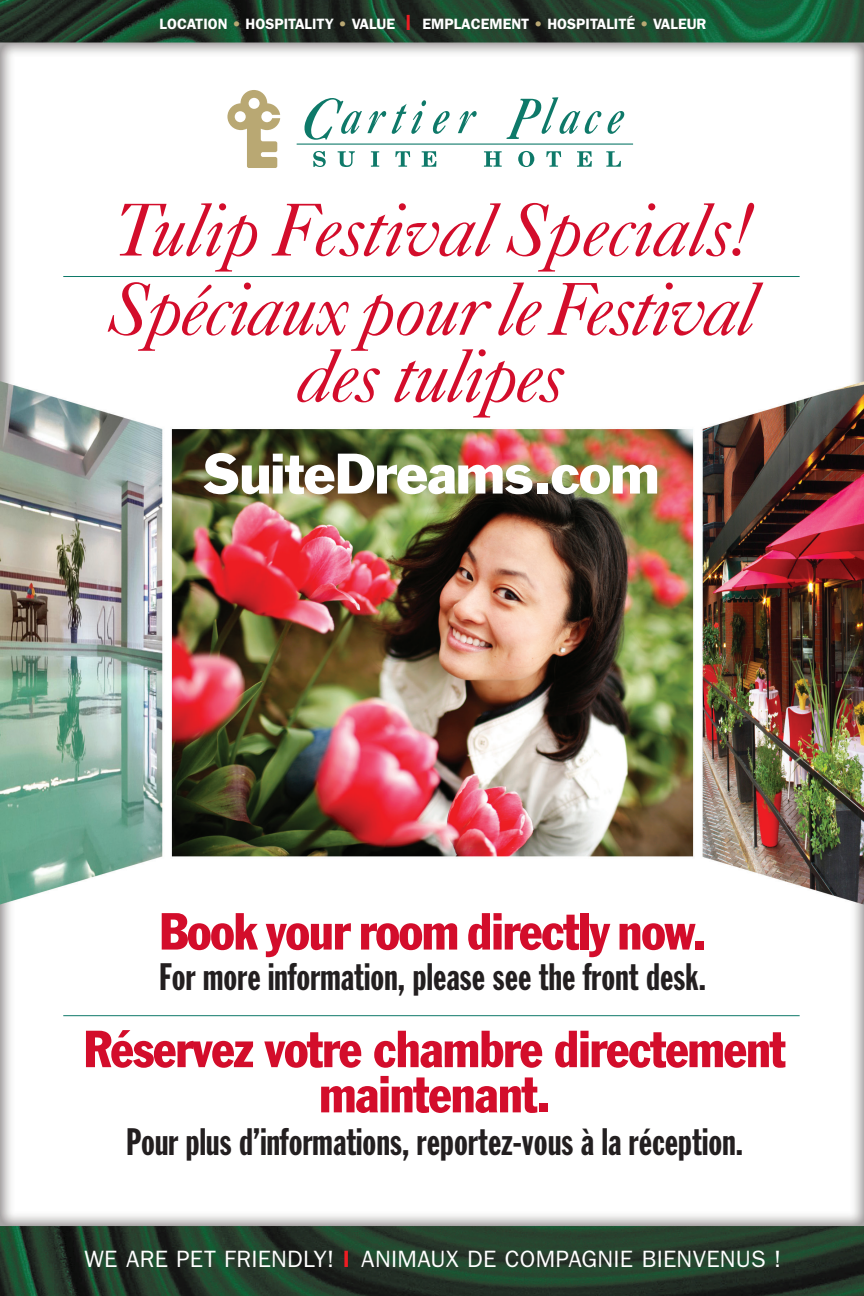
<style>
.page{position:relative;width:864px;height:1296px;background:#fff}
.page>*{position:absolute;margin:0;border:0;box-sizing:border-box;transform-origin:0 0}
.t1{font:italic 74.5px/66.8px "Caslon 540 BT";letter-spacing:-.005em;color:#d30d2b;text-align:center}
.t2{font:52.8px "Franklin Gothic";letter-spacing:-.02em;color:#fff}
.t3{font:condensed 51.2px/45.2px "Franklin Gothic";letter-spacing:-.02em;color:#d30d2b;text-align:center}
.t4{font:37.6px "Franklin Gothic Extra Cond";letter-spacing:.005em;color:#231f20}
.t5{font:23.7px "Franklin Gothic";letter-spacing:.015em;color:#fff}
.t6{font:600 15px "Franklin Gothic";color:#fff}
.s1{color:#b9a873}
.s2{font-weight:800;font-size:22.05px;color:#ee1d23}
.s3{font-weight:800;color:#ee1d23}
</style>
<div class="page">
<img style="left:0;top:0;width:864px;height:1296px">
<svg style="left:227px;top:90px;width:53px;height:78px"></svg>
<hr style="left:297px;top:144px;width:336px;height:1px;background:#0e7969">
<svg style="left:303px;top:98px;width:83px;height:42px"></svg>
<svg style="left:392px;top:100px;width:34px;height:34px"></svg>
<svg style="left:432px;top:111px;width:18px;height:23px"></svg>
<svg style="left:458px;top:111px;width:19px;height:22px"></svg>
<svg style="left:506px;top:97px;width:119px;height:42px"></svg>
<svg style="left:313px;top:151px;width:13px;height:16px"></svg>
<svg style="left:338px;top:151px;width:17px;height:16px"></svg>
<svg style="left:371px;top:151px;width:8px;height:16px"></svg>
<svg style="left:395px;top:151px;width:15px;height:16px"></svg>
<svg style="left:422px;top:151px;width:14px;height:16px"></svg>
<svg style="left:484px;top:151px;width:18px;height:16px"></svg>
<svg style="left:518px;top:151px;width:16px;height:16px"></svg>
<svg style="left:546px;top:151px;width:15px;height:16px"></svg>
<svg style="left:577px;top:151px;width:15px;height:16px"></svg>
<svg style="left:606px;top:151px;width:15px;height:16px"></svg>
<hr style="left:63px;top:1015px;width:737px;height:1px;background:#0e7969">
<hr style="left:63px;top:276px;width:737px;height:1px;background:#0e7969">
<p class="t6" style="left:160px;top:15px;width:548px">LOCATION <span class="s1">•</span> HOSPITALITY <span class="s1">•</span> VALUE <span class="s2">|</span> EMPLACEMENT <span class="s1">•</span> HOSPITALITÉ <span class="s1">•</span> VALEUR</p>
<h1 class="t1" style="left:114px;top:195px;width:639px">TulipFestival Specials!</h1>
<h1 class="t1" style="left:106px;top:274px;width:652px">Spéciaux pour leFestival des tulipes</h1>
<h2 class="t2" style="left:202px;top:440px;width:459px">SuiteDreams.com</h2>
<h3 class="t3" style="left:159px;top:908px;width:548px">Book your room directly now.</h3>
<p class="t4" style="left:159px;top:956px;width:549px">For more information, please see the front desk.</p>
<h3 class="t3" style="left:84px;top:1026px;width:704px">Réservez votre chambre directement maintenant.</h3>
<p class="t4" style="left:126px;top:1121px;width:618px">Pour plus d’informations, reportez-vous à la réception.</p>
<p class="t5" style="left:84px;top:1245px;width:698px">WE ARE PET FRIENDLY! <span class="s3">|</span> ANIMAUX DE COMPAGNIE BIENVENUS !</p>
</div>
